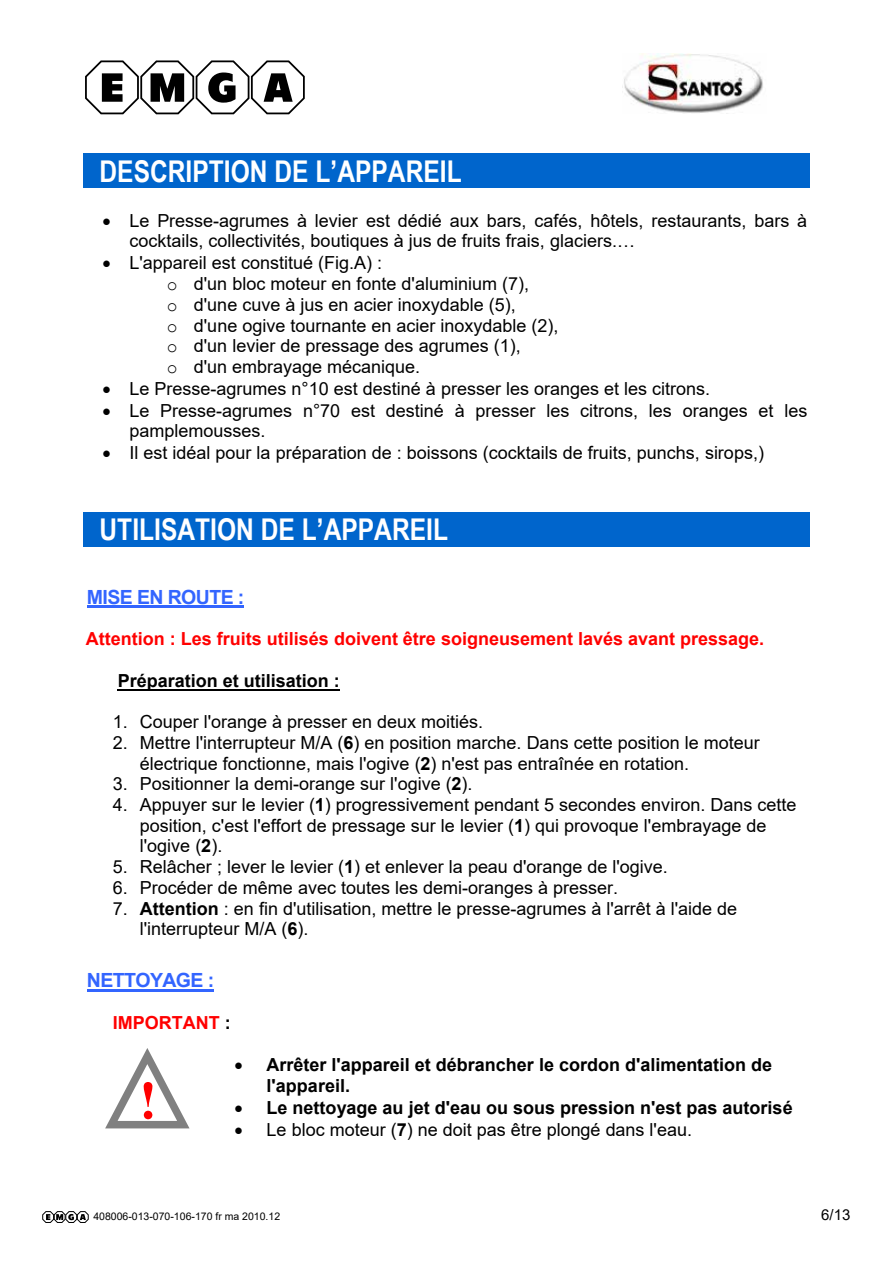
<style>
.page{position:relative;width:893px;height:1263px;background:#fff}
.page>*{position:absolute;margin:0;border:0;box-sizing:border-box;transform-origin:0 0}
.t1{font:700 54px "Times New Roman";color:#f00}
.t2{font:700 30px "Arial Narrow";color:#fff}
.t3{font:700 19.5px "Arial";letter-spacing:-.03em;color:#3365ff}
.t4{font:18px/20.7px "Arial";color:#000}
.t5{font:700 18px/20.5px "Arial";color:#000}
.t6{font:700 18px "Arial";color:#f00}
.t7{font:15px "Arial";color:#000}
.t8{font:10.5px "Arial";color:#000}
.s1{font-family:"Courier New"}
.s2{font-weight:700}
.s3{color:#000}
</style>
<div class="page">
<img style="left:622px;top:54px;width:141px;height:60px">
<div style="left:84px;top:154px;width:726px;height:34px;background:#0065cc"></div>
<div style="left:84px;top:512px;width:726px;height:35px;background:#0065cc"></div>
<hr style="left:87px;top:606px;width:157px;height:2px;background:#3365ff">
<hr style="left:118px;top:689px;width:222px;height:2px;background:#000">
<hr style="left:87px;top:989px;width:127px;height:2px;background:#3365ff">
<svg style="left:105px;top:1048px;width:85px;height:81px"></svg>
<svg style="left:85px;top:60px;width:220px;height:54px"></svg>
<svg style="left:43px;top:1211px;width:45px;height:12px"></svg>
<h2 class="t2" style="left:100px;top:160px;width:364px">DESCRIPTION DE L’APPAREIL</h2>
<p class="t4" style="left:129px;top:212px;width:679px;text-indent:-27px">• Le Presse-agrumes à levier est dédié aux bars, cafés, hôtels, restaurants, bars à cocktails, collectivités, boutiques à jus de fruits frais, glaciers.…</p>
<p class="t4" style="left:167px;top:254px;width:393px;text-indent:-64px">• L'appareil est constitué (Fig.A) :<br><span class="s1">o</span> d'un bloc moteur en fonte d'aluminium (7),<br><span class="s1">o</span> d'une cuve à jus en acier inoxydable (5),<br><span class="s1">o</span> d'une ogive tournante en acier inoxydable (2), <span class="s1">o</span> d'un levier de pressage des agrumes (1),<br><span class="s1">o</span> d'un embrayage mécanique.</p>
<p class="t4" style="left:102px;top:380px;width:609px">• Le Presse-agrumes n°10 est destiné à presser les oranges et les citrons.</p>
<p class="t4" style="left:129px;top:402px;width:679px;text-indent:-27px">• Le Presse-agrumes n°70 est destiné à presser les citrons, les oranges et les pamplemousses.</p>
<p class="t4" style="left:102px;top:444px;width:663px">• Il est idéal pour la préparation de : boissons (cocktails de fruits, punchs, sirops,)</p>
<h2 class="t2" style="left:100px;top:518px;width:350px">UTILISATION DE L’APPAREIL</h2>
<p class="t3" style="left:87px;top:590px;width:159px">MISE EN ROUTE :</p>
<p class="t6" style="left:86px;top:632px;width:680px">Attention : Les fruits utilisés doivent être soigneusement lavés avant pressage.</p>
<p class="t5" style="left:118px;top:672px;width:224px">Préparation et utilisation :</p>
<p class="t4" style="left:113px;top:713px;width:372px">1. Couper l'orange à presser en deux moitiés.</p>
<p class="t4" style="left:140px;top:734px;width:621px;text-indent:-27px">2. Mettre l'interrupteur M/A (<span class="s2">6</span>) en position marche. Dans cette position le moteur électrique fonctionne, mais l'ogive (<span class="s2">2</span>) n'est pas entraînée en rotation.</p>
<p class="t4" style="left:113px;top:775px;width:361px">3. Positionner la demi-orange sur l'ogive (<span class="s2">2</span>).</p>
<p class="t4" style="left:140px;top:796px;width:658px;text-indent:-27px">4. Appuyer sur le levier (<span class="s2">1</span>) progressivement pendant 5 secondes environ. Dans cette position, c'est l'effort de pressage sur le levier (<span class="s2">1</span>) qui provoque l'embrayage de l'ogive (<span class="s2">2</span>).</p>
<p class="t4" style="left:113px;top:858px;width:556px">5. Relâcher ; lever le levier (<span class="s2">1</span>) et enlever la peau d'orange de l'ogive.</p>
<p class="t4" style="left:113px;top:879px;width:507px">6. Procéder de même avec toutes les demi-oranges à presser.</p>
<p class="t4" style="left:140px;top:899px;width:599px;text-indent:-27px">7. <span class="s2">Attention</span> : en fin d'utilisation, mettre le presse-agrumes à l'arrêt à l'aide de l'interrupteur M/A (<span class="s2">6</span>).</p>
<p class="t3" style="left:87px;top:973px;width:129px">NETTOYAGE :</p>
<p class="t6" style="left:113px;top:1015px;width:119px">IMPORTANT <span class="s3">:</span></p>
<p class="t5" style="left:267px;top:1056px;width:507px;text-indent:-32px">• Arrêter l'appareil et débrancher le cordon d'alimentation de l'appareil.</p>
<p class="t5" style="left:235px;top:1099px;width:559px">• Le nettoyage au jet d'eau ou sous pression n'est pas autorisé</p>
<p class="t4" style="left:235px;top:1121px;width:459px">• Le bloc moteur (<span class="s2">7</span>) ne doit pas être plongé dans l'eau.</p>
<h1 class="t1" style="left:139px;top:1082px;width:19px">!</h1>
<p class="t8" style="left:93px;top:1213px;width:188px">408006-013-070-106-170 fr ma 2010.12</p>
<p class="t7" style="left:821px;top:1209px;width:31px">6/13</p>
</div>
